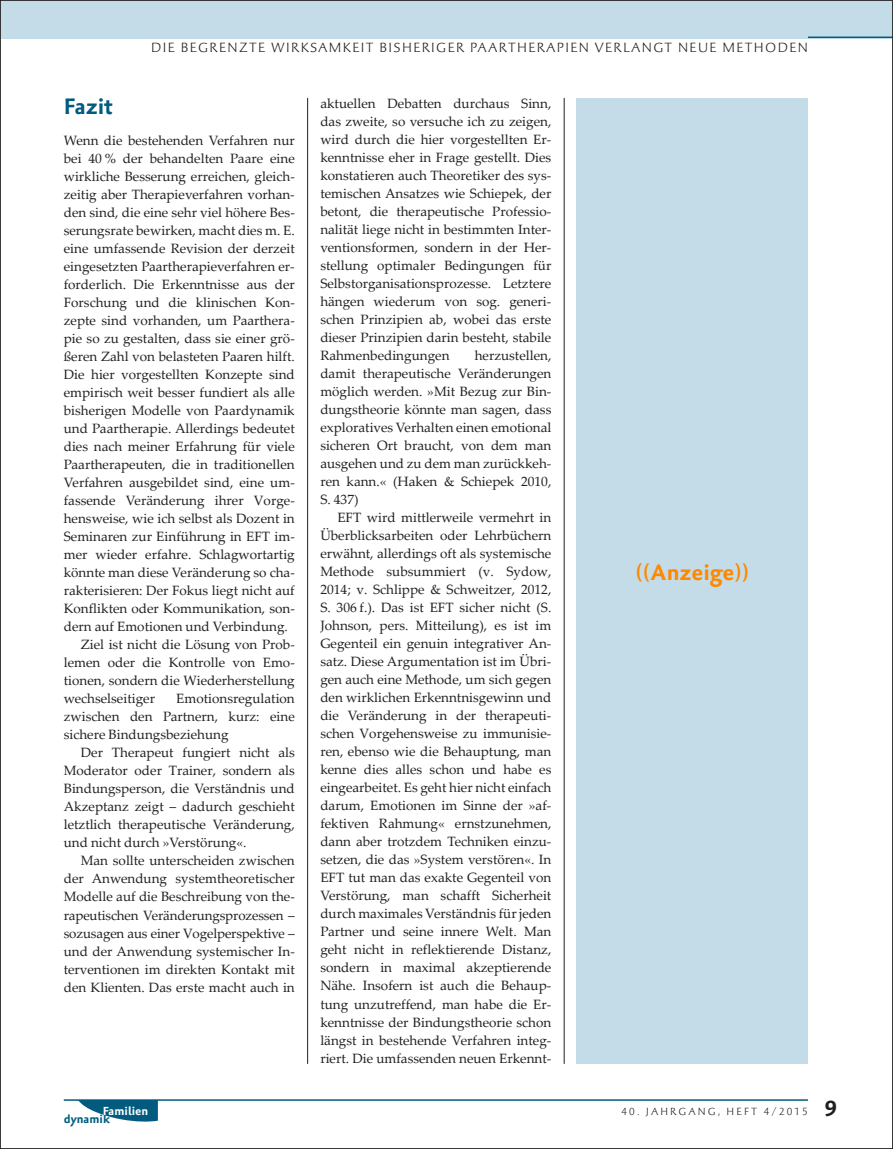
<style>
.page{position:relative;width:893px;height:1149px;background:#fff}
.page>*{position:absolute;margin:0;border:0;box-sizing:border-box;transform-origin:0 0}
.t1{font:700 22.5px "Palatino Sans Com";color:#f80}
.t2{font:700 22.5px "Palatino Sans Com";color:#005b7f}
.t3{font:13.5px/18px "Palatino Linotype";color:#231f20;text-align:justify}
.t4{font:300 13.5px "Palatino Sans Com";letter-spacing:.1em;color:#231f20}
.t5{font:700 11.85px "Palatino Sans Com";color:#fff}
.t6{font:700 11.85px "Palatino Sans Com";color:#005b7f}
.t7{font:300 10.5px "Palatino Sans Com";letter-spacing:.2em;color:#231f20}
.s1{font-weight:700;font-size:21px}
</style>
<div class="page">
<div style="left:0;top:0;width:893px;height:38px;background:#c3dce8"></div>
<hr style="left:808px;top:37px;width:85px;height:1px;background:#005b7f">
<hr style="left:64px;top:1098px;width:744px;height:2px;background:#005b7f">
<hr style="left:307px;top:98px;width:1px;height:965px;background:#231f20">
<svg style="left:77px;top:1099px;width:81px;height:22px"></svg>
<hr style="left:564px;top:98px;width:1px;height:965px;background:#231f20">
<div style="left:577px;top:98px;width:231px;height:964px;background:#c3dce8"></div>
<p class="t4" style="left:151px;top:39px;width:658px">DIE BEGRENZTE WIRKSAMKEIT BISHERIGER PAARTHERAPIEN VERLANGT NEUE METHODEN</p>
<h1 class="t2" style="left:64px;top:92px;width:50px">Fazit</h1>
<p class="t3" style="left:64px;top:133px;width:233px">Wenn die bestehenden Verfahren nur</p>
<p class="t3" style="left:64px;top:151px;width:233px">bei 40 % der behandelten Paare eine</p>
<p class="t3" style="left:64px;top:169px;width:233px">wirkliche Besserung erreichen, gleich-</p>
<p class="t3" style="left:64px;top:187px;width:233px">zeitig aber Therapieverfahren vorhan-</p>
<p class="t3" style="left:64px;top:205px;width:233px">den sind, die eine sehr viel höhere Bes-</p>
<p class="t3" style="left:64px;top:223px;width:233px">serungsrate bewirken, macht dies m. E.</p>
<p class="t3" style="left:64px;top:241px;width:233px">eine umfassende Revision der derzeit</p>
<p class="t3" style="left:64px;top:259px;width:233px">eingesetzten Paartherapieverfahren er-</p>
<p class="t3" style="left:64px;top:277px;width:233px">forderlich. Die Erkenntnisse aus der</p>
<p class="t3" style="left:64px;top:295px;width:233px">Forschung und die klinischen Kon-</p>
<p class="t3" style="left:64px;top:313px;width:233px">zepte sind vorhanden, um Paarthera-</p>
<p class="t3" style="left:64px;top:331px;width:233px">pie so zu gestalten, dass sie einer grö-</p>
<p class="t3" style="left:64px;top:349px;width:233px">ßeren Zahl von belasteten Paaren hilft.</p>
<p class="t3" style="left:64px;top:367px;width:233px">Die hier vorgestellten Konzepte sind</p>
<p class="t3" style="left:64px;top:385px;width:233px">empirisch weit besser fundiert als alle</p>
<p class="t3" style="left:64px;top:403px;width:233px">bisherigen Modelle von Paardynamik</p>
<p class="t3" style="left:64px;top:421px;width:233px">und Paartherapie. Allerdings bedeutet</p>
<p class="t3" style="left:64px;top:439px;width:233px">dies nach meiner Erfahrung für viele</p>
<p class="t3" style="left:64px;top:457px;width:233px">Paartherapeuten, die in traditionellen</p>
<p class="t3" style="left:64px;top:475px;width:233px">Verfahren ausgebildet sind, eine um-</p>
<p class="t3" style="left:64px;top:493px;width:233px">fassende Veränderung ihrer Vorge-</p>
<p class="t3" style="left:64px;top:511px;width:233px">hensweise, wie ich selbst als Dozent in</p>
<p class="t3" style="left:64px;top:529px;width:233px">Seminaren zur Einführung in EFT im-</p>
<p class="t3" style="left:64px;top:547px;width:233px">mer wieder erfahre. Schlagwortartig</p>
<p class="t3" style="left:64px;top:565px;width:233px">könnte man diese Veränderung so cha-</p>
<p class="t3" style="left:64px;top:583px;width:233px">rakterisieren: Der Fokus liegt nicht auf</p>
<p class="t3" style="left:64px;top:601px;width:233px">Konflikten oder Kommunikation, son-</p>
<p class="t3" style="left:64px;top:619px;width:226px">dern auf Emotionen und Verbindung.</p>
<p class="t3" style="left:81px;top:637px;width:216px">Ziel ist nicht die Lösung von Prob-</p>
<p class="t3" style="left:64px;top:655px;width:233px">lemen oder die Kontrolle von Emo-</p>
<p class="t3" style="left:64px;top:673px;width:233px">tionen, sondern die Wiederherstellung</p>
<p class="t3" style="left:64px;top:691px;width:93px">wechselseitiger</p>
<p class="t3" style="left:64px;top:691px;width:233px;text-indent:113px">Emotionsregulation zwischen den Partnern, kurz: eine sichere Bindungsbeziehung</p>
<p class="t3" style="left:64px;top:745px;width:233px;text-indent:17px">Der Therapeut fungiert nicht als Moderator oder Trainer, sondern als Bindungsperson, die Verständnis und Akzeptanz zeigt – dadurch geschieht letztlich therapeutische Veränderung, und nicht durch »Verstörung«.</p>
<p class="t3" style="left:64px;top:853px;width:233px;text-indent:17px">Man sollte unterscheiden zwischen der Anwendung systemtheoretischer Modelle auf die Beschreibung von the&shy;rapeutischen Veränderungsprozessen – sozusagen aus einer Vogelperspektive – und der Anwendung systemischer In&shy;terventionen im direkten Kontakt mit den Klienten. Das erste macht auch in</p>
<p class="t5" style="left:103px;top:1103px;width:47px">Familien</p>
<p class="t6" style="left:64px;top:1111px;width:47px">dynamik</p>
<p class="t3" style="left:320px;top:96px;width:233px">aktuellen Debatten durchaus Sinn, das zweite, so versuche ich zu zeigen, wird durch die hier vorgestellten Er&shy;kenntnisse eher in Frage gestellt. Dies kon statieren auch Theoretiker des sys&shy;temischen Ansatzes wie Schiepek, der betont, die therapeutische Professio&shy;nalität liege nicht in bestimmten Inter&shy;ventionsformen, sondern in der Her&shy;stellung optimaler Bedingungen für Selbstorganisationsprozesse. Letztere hängen wiederum von sog. generi&shy;schen Prinzipien ab, wobei das erste dieser Prinzipien darin besteht, stabile Rahmenbedingungen</p>
<p class="t3" style="left:320px;top:348px;width:233px;text-indent:154px">herzustellen, damit therapeutische Veränderungen möglich werden. »Mit Bezug zur Bin&shy;dungstheorie könnte man sagen, dass exploratives Verhalten einen emotional sicheren Ort braucht, von dem man ausgehen und zu dem man zurückkeh&shy;ren kann.« (Haken &amp; Schiepek 2010, S. 437)</p>
<p class="t3" style="left:320px;top:510px;width:233px;text-indent:17px">EFT wird mittlerweile vermehrt in Überblicksarbeiten oder Lehrbüchern erwähnt, allerdings oft als systemische Methode subsummiert (v. Sydow, 2014; v. Schlippe &amp; Schweitzer, 2012, S. 306 f.). Das ist EFT sicher nicht (S.<br>Johnson, pers. Mitteilung), es ist im Gegen teil ein genuin integrativer An&shy;satz. Diese Argumentation ist im Übri&shy;gen auch eine Methode, um sich gegen den wirklichen Erkenntnisgewinn und die Veränderung in der therapeuti&shy;schen Vorgehensweise zu immunisie&shy;ren, ebenso wie die Behauptung, man kenne dies alles schon und habe es einge arbeitet. Es geht hier nicht einfach darum, Emotionen im Sinne der »af&shy;fektiven Rahmung« ernstzunehmen, dann aber trotzdem Techniken einzu&shy;setzen, die das »System verstören«. In EFT tut man das exakte Gegenteil von Verstörung, man schafft Sicherheit durch maximales Verständnis für jeden Partner und seine innere Welt. Man geht nicht in reflektierende Distanz, sondern in maximal akzeptierende Nähe. Insofern ist auch die Behaup&shy;tung unzutreffend, man habe die Er&shy;kenntnisse der Bindungstheorie schon längst in bestehende Verfahren integ&shy;riert. Die umfassenden neuen Erkennt-</p>
<h1 class="t1" style="left:636px;top:558px;width:115px">((Anzeige))</h1>
<p class="t7" style="left:621px;top:1104px;width:217px">40. JAHRGANG, HEFT 4/2015 <span class="s1">9</span></p>
</div>
